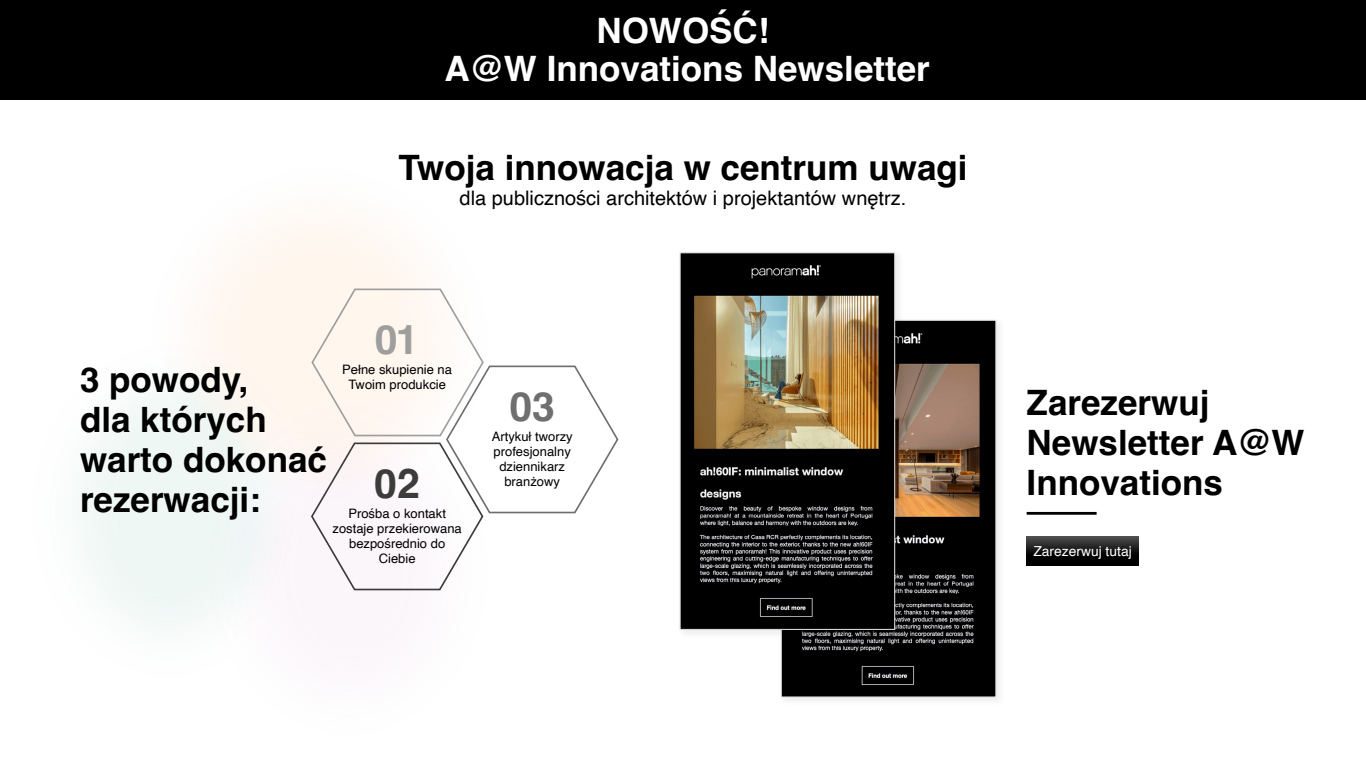
<style>
.page{position:relative;width:1366px;height:768px;background:#fff}
.page>*{position:absolute;margin:0;border:0;box-sizing:border-box;transform-origin:0 0}
.t1{font:700 41px "Helvetica";color:#3c3c3b}
.t2{font:700 41px "Helvetica";color:#9e9e9d}
.t3{font:700 41px "Helvetica";color:#706f6f}
.t4{font:700 35px/40px "Helvetica";color:#000}
.t5{font:700 35px/38px "Helvetica";color:#fff;text-align:center}
.t6{font:20px "Helvetica";color:#000}
.t7{font:13.8px "Helvetica";color:#fff}
.t8{font:13px/15px "Helvetica";color:#000;text-align:center}
</style>
<div class="page">
<div style="left:0;top:0;width:1366px;height:100px;background:#000"></div>
<div style="left:777px;top:316px;width:229px;height:391px;background:#000;opacity:.07"></div>
<div style="left:781px;top:320px;width:215px;height:377px;background:#000001"></div>
<img style="left:802px;top:333px;width:178px;height:352px">
<div style="left:676px;top:249px;width:229px;height:390px;background:#000;opacity:.07"></div>
<div style="left:680px;top:253px;width:215px;height:376px;background:#000001"></div>
<img style="left:694px;top:265px;width:185px;height:352px">
<div style="left:680px;top:252px;width:215px;height:378px;border:1px solid #dbdbdb"></div>
<svg style="left:310px;top:287px;width:309px;height:304px"></svg>
<div style="left:1027px;top:536px;width:112px;height:30px;background:linear-gradient(to bottom,#454545,#000)"></div>
<hr style="left:1027px;top:512px;width:70px;height:3px;background:#000">
<h2 class="t5" style="left:445px;top:16px;width:487px">NOWOŚĆ!<br>A@W Innovations Newsletter</h2>
<h2 class="t4" style="left:398px;top:151px;width:571px">Twoja innowacja w centrum uwagi</h2>
<h3 class="t6" style="left:460px;top:182px;width:448px">dla publiczności architektów i projektantów wnętrz.</h3>
<h1 class="t2" style="left:375px;top:314px;width:45px">01</h1>
<p class="t8" style="left:342px;top:362px;width:111px">Pełne skupienie na<br>Twoim produkcie</p>
<h2 class="t4" style="left:80px;top:363px;width:248px">3 powody,<br>dla których warto dokonać rezerwacji:</h2>
<h1 class="t1" style="left:374px;top:459px;width:47px">02</h1>
<p class="t8" style="left:333px;top:507px;width:131px">Prośba o kontakt zostaje przekierowana bezpośrednio do<br>Ciebie</p>
<h1 class="t3" style="left:509px;top:382px;width:47px">03</h1>
<p class="t8" style="left:492px;top:430px;width:82px">Artykuł tworzy profesjonalny dziennikarz branżowy</p>
<h2 class="t4" style="left:1027px;top:387px;width:279px">Zarezerwuj<br>Newsletter A@W<br>Innovations</h2>
<p class="t7" style="left:1033px;top:541px;width:100px">Zarezerwuj tutaj</p>
</div>
